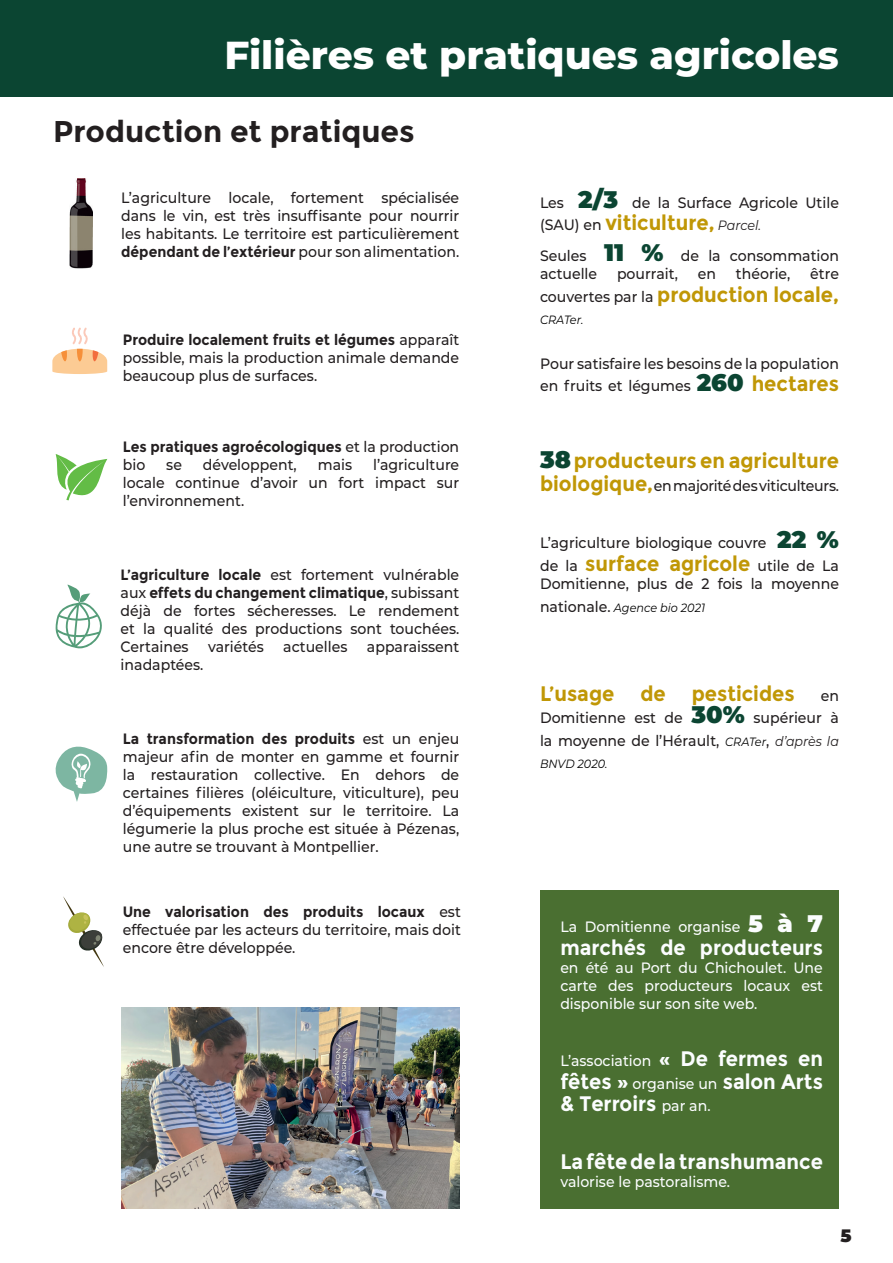
<style>
.page{position:relative;width:893px;height:1263px;background:#fff}
.page>*{position:absolute;margin:0;border:0;box-sizing:border-box;transform-origin:0 0}
.t1{font:800 39px "Montserrat";color:#fff}
.t2{font:700 30px "Montserrat";color:#231f20}
.t3{font:700 21px "Montserrat";color:#c09706;scale:.94 1}
.t4{font:700 21px/22.5px "Montserrat";color:#fbfdfe;scale:.94 1}
.t5{font:900 18px "Montserrat";color:#231f20}
.t6{font:500 15px/18px "Montserrat";color:#231f20;text-align:justify;scale:.94 1}
.t7{font:500 15px/18px "Montserrat";color:#fbfdfe;text-align:justify;scale:.94 1}
.t8{font:700 15px/18px "Montserrat";color:#231f20;scale:.94 1}
.t9{font:500 15px "Montserrat";letter-spacing:-.02em;color:#231f20;scale:.94 1}
.t10{font:italic 12px "Montserrat";color:#000001;scale:.94 1}
.s1{font-weight:700}
.s2{font-weight:900;font-size:24px;color:#0b4532}
.s3{font-weight:500;font-size:15px;color:#231f20}
.s4{font-weight:400;font-style:italic;font-size:13.5px;color:#231f20}
.s5{font-weight:700;font-size:21px;color:#c09706}
.s6{font-weight:500}
.s7{font-weight:500;font-style:normal;font-size:15px;color:#231f20}
.s8{font-weight:400;font-style:italic;font-size:12px;color:#000001}
.s9{font-weight:400;font-style:italic;font-size:13.5px}
.s10{font-weight:900;font-size:24px}
.s11{font-weight:700;font-size:21px}
.s12{font-weight:500;font-size:15px}
</style>
<div class="page">
<div style="left:540px;top:890px;width:299px;height:319px;background:#4a6f31"></div>
<div style="left:0;top:0;width:893px;height:97px;background:#0b4532"></div>
<svg style="left:52px;top:327px;width:55px;height:47px"></svg>
<img style="left:70px;top:179px;width:22px;height:89px">
<svg style="left:55px;top:454px;width:52px;height:47px"></svg>
<svg style="left:63px;top:896px;width:41px;height:71px"></svg>
<svg style="left:55px;top:584px;width:47px;height:64px"></svg>
<svg style="left:55px;top:746px;width:52px;height:56px"></svg>
<img style="left:121px;top:1008px;width:338px;height:201px">
<h1 class="t1" style="left:224px;top:27px;width:616px">Filières et pratiques agricoles</h1>
<h2 class="t2" style="left:53px;top:114px;width:363px">Production et pratiques</h2>
<p class="t6" style="left:121px;top:188px;width:361px">L’agriculture locale, fortement spécialisée dans le vin, est très insuffisante pour nourrir les habitants. Le territoire est particulièrement <span class="s1">dépendant de l’extérieur</span> pour son alimentation.</p>
<p class="t6" style="left:540px;top:193px;width:320px">Les <span class="s2">2/3</span> de la Surface Agricole Utile</p>
<h3 class="t3" style="left:540px;top:210px;width:237px"><span class="s3">(SAU) en</span> viticulture, <span class="s4">Parcel.</span></h3>
<p class="t6" style="left:540px;top:246px;width:320px">Seules <span class="s2">11 %</span> de la consommation actuelle</p>
<p class="t6" style="left:617px;top:264px;width:66px">pourrait,</p>
<p class="t6" style="left:698px;top:264px;width:21px">en</p>
<p class="t6" style="left:736px;top:264px;width:59px">théorie,</p>
<p class="t6" style="left:810px;top:264px;width:32px">être</p>
<h3 class="t3" style="left:540px;top:282px;width:319px"><span class="s3">couvertes par la</span> production locale,</h3>
<p class="t10" style="left:540px;top:311px;width:48px">CRATer.</p>
<p class="t6" style="left:540px;top:351px;width:320px;line-height:22.5px">Pour satisfaire les besoins de la population en fruits et légumes <span class="s2">260</span> <span class="s5">hectares</span></p>
<p class="t6" style="left:123px;top:330px;width:359px"><span class="s1">Produire localement fruits et légumes</span> apparaît possible, mais la production animale demande beaucoup plus de surfaces.</p>
<p class="t8" style="left:123px;top:438px;width:359px">Les pratiques agroécologiques <span class="s6">et la production bio</span></p>
<p class="t6" style="left:123px;top:455px;width:359px;text-indent:250px">l’agriculture locale continue d’avoir un fort impact sur l’environnement.</p>
<h3 class="t3" style="left:540px;top:449px;width:319px"><span class="s2">38</span>producteurs en agriculture</h3>
<p class="t6" style="left:166px;top:455px;width:18px">se</p>
<p class="t6" style="left:203px;top:455px;width:101px">développent,</p>
<p class="t6" style="left:318px;top:455px;width:38px">mais</p>
<p class="t9" style="left:540px;top:475px;width:319px"><span class="s5">biologique,</span>en majorité des viticulteurs.</p>
<p class="t6" style="left:540px;top:533px;width:319px">L’agriculture biologique couvre <span class="s2">22 %</span></p>
<h3 class="t3" style="left:540px;top:551px;width:319px"><span class="s3">de la</span> surface agricole <span class="s3">utile de La</span></h3>
<p class="t6" style="left:540px;top:574px;width:320px">Domitienne, plus de 2 fois la moyenne</p>
<p class="t10" style="left:540px;top:599px;width:177px"><span class="s7">nationale.</span> Agence bio 2021</p>
<p class="t6" style="left:121px;top:565px;width:362px"><span class="s1">L’agriculture locale</span> est fortement vulnérable aux <span class="s1">effets du changement climatique</span>, subissant déjà de fortes sécheresses. Le rendement et la qualité des productions sont touchées.<br>Certaines</p>
<p class="t6" style="left:208px;top:637px;width:61px">variétés</p>
<p class="t6" style="left:283px;top:637px;width:70px">actuelles</p>
<p class="t6" style="left:367px;top:637px;width:100px">apparaissent</p>
<p class="t6" style="left:121px;top:655px;width:90px">inadaptées.</p>
<p class="t6" style="left:123px;top:728px;width:359px"><span class="s1">La transformation des produits</span> est un enjeu majeur afin de monter en gamme et fournir la restauration collective. En dehors de certaines filières (oléiculture, viticulture), peu d’équipements existent sur le territoire. La légumerie la plus proche est située à Pézenas, une autre se trouvant à Montpellier.</p>
<h3 class="t3" style="left:540px;top:681px;width:319px">L’usage de pesticides <span class="s3">en</span></h3>
<p class="t6" style="left:540px;top:706px;width:320px;line-height:22.5px">Domitienne est de <span class="s2">30%</span> supérieur à la moyenne de l’Hérault, <span class="s8">CRATer</span>, <span class="s9">d’après la</span></p>
<p class="t10" style="left:540px;top:756px;width:73px">BNVD 2020.</p>
<p class="t6" style="left:123px;top:902px;width:361px"><span class="s1">Une valorisation des produits locaux</span> est effectuée par les acteurs du territoire, mais doit encore être développée.</p>
<p class="t7" style="left:560px;top:917px;width:281px">La Domitienne organise <span class="s10">5 à 7</span></p>
<h3 class="t4" style="left:560px;top:936px;width:281px">marchés de producteurs</h3>
<p class="t7" style="left:560px;top:958px;width:281px">en été au Port du Chichoulet. Une carte des producteurs locaux est disponible sur son site web.</p>
<p class="t7" style="left:560px;top:1051px;width:281px">L’association <span class="s11">« De fermes en</span></p>
<h3 class="t4" style="left:560px;top:1070px;width:281px">fêtes » <span class="s12">organise un</span> salon Arts &amp; Terroirs <span class="s12">par an.</span></h3>
<h3 class="t4" style="left:560px;top:1150px;width:281px">La fête de la transhumance</h3>
<p class="t7" style="left:560px;top:1172px;width:182px">valorise le pastoralisme.</p>
<p class="t5" style="left:841px;top:1222px;width:13px">5</p>
</div>
